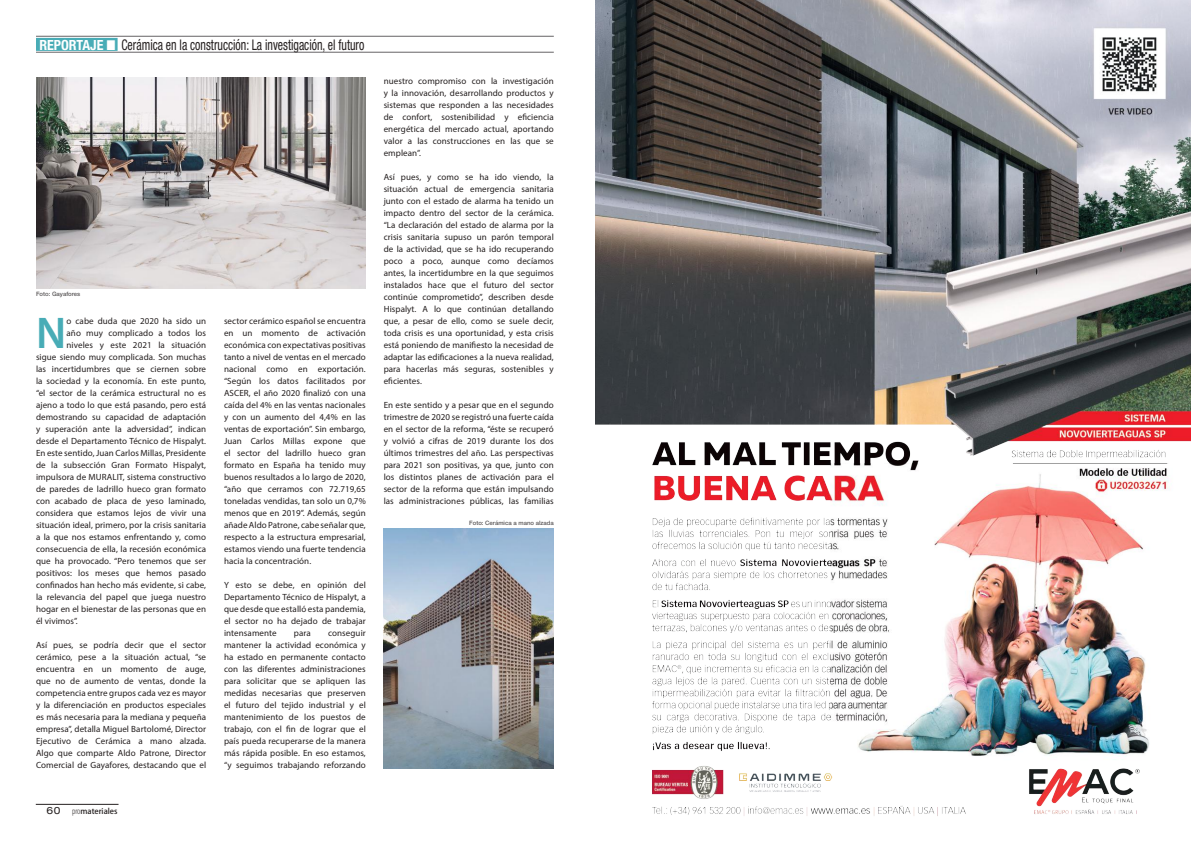
<style>
.page{position:relative;width:1191px;height:842px;background:#fff}
.page>*{position:absolute;margin:0;border:0;box-sizing:border-box;transform-origin:0 0}
.t1{font:600 44.6px "Myriad Pro";color:#48acb6}
.t2{font:condensed 14.7px "Helvetica Neue";color:#241f1f;scale:.81 1}
.t3{font:9px/12px "Myriad Pro";letter-spacing:.01em;color:#241f1f;text-align:justify}
.t4{font:500 7.8px "Koz Go Std";color:#241f1f}
.t5{font:500 6px "Helvetica Neue";color:#5a5758}
.s1{font-weight:700;font-size:14px;color:#fff}
.s2{font-family:"Arial Narrow";font-stretch:normal;font-size:21px;color:#fff}
.s3{font-family:"Helvetica Neue";font-weight:400;font-stretch:expanded;font-size:10px}
.s4{font-family:"Myriad Pro";font-weight:300;font-stretch:condensed;font-size:9.1px}
</style>
<div class="page">
<hr style="left:36px;top:804px;width:82px;height:1px;background:#241f1f">
<img style="left:36px;top:78px;width:330px;height:210px">
<div style="left:36px;top:38px;width:82px;height:13px;background:#48acb6"></div>
<hr style="left:36px;top:52px;width:518px;height:1px;background:#656365">
<hr style="left:36px;top:36px;width:518px;height:1px;background:#656365">
<img style="left:384px;top:528px;width:170px;height:240px">
<img style="left:595px;top:0;width:596px;height:816px">
<h2 class="t2" style="left:39px;top:36px;width:403px"><span class="s1">REPORTAJE</span> <span class="s2">■</span> Cerámica en la construcción: La investigación, el futuro</h2>
<p class="t5" style="left:36px;top:290px;width:46px">Foto: Gayafores</p>
<h1 class="t1" style="left:36px;top:305px;width:32px">N</h1>
<p class="t3" style="left:67px;top:315px;width:141px">o cabe duda que 2020 ha sido un</p>
<p class="t3" style="left:67px;top:327px;width:141px">año muy complicado a todos los</p>
<p class="t3" style="left:67px;top:339px;width:141px">niveles y este 2021 la situación</p>
<p class="t3" style="left:36px;top:351px;width:172px">sigue siendo muy complicada. Son muchas</p>
<p class="t3" style="left:36px;top:363px;width:172px">las incertidumbres que se ciernen sobre</p>
<p class="t3" style="left:36px;top:375px;width:172px">la sociedad y la economía. En este punto,</p>
<p class="t3" style="left:36px;top:387px;width:172px">“el sector de la cerámica estructural no es</p>
<p class="t3" style="left:36px;top:399px;width:172px">ajeno a todo lo que está pasando, pero está</p>
<p class="t3" style="left:36px;top:411px;width:172px">demostrando su capacidad de adaptación</p>
<p class="t3" style="left:36px;top:423px;width:172px">y superación ante la adversidad”, indican</p>
<p class="t3" style="left:36px;top:435px;width:172px">desde el Departamento Técnico de Hispalyt.</p>
<p class="t3" style="left:36px;top:447px;width:172px">En este sentido, Juan Carlos Millas, Presidente</p>
<p class="t3" style="left:36px;top:459px;width:172px">de la subsección Gran Formato Hispalyt,</p>
<p class="t3" style="left:36px;top:471px;width:172px">impulsora de MURALIT, sistema constructivo</p>
<p class="t3" style="left:36px;top:483px;width:172px">de paredes de ladrillo hueco gran formato</p>
<p class="t3" style="left:36px;top:495px;width:172px">con acabado de placa de yeso laminado,</p>
<p class="t3" style="left:36px;top:507px;width:172px">considera que estamos lejos de vivir una</p>
<p class="t3" style="left:36px;top:519px;width:172px">situación ideal, primero, por la crisis sanitaria</p>
<p class="t3" style="left:36px;top:531px;width:172px">a la que nos estamos enfrentando y, como</p>
<p class="t3" style="left:36px;top:543px;width:172px">consecuencia de ella, la recesión económica</p>
<p class="t3" style="left:36px;top:555px;width:172px">que ha provocado. “Pero tenemos que ser</p>
<p class="t3" style="left:36px;top:567px;width:172px">positivos: los meses que hemos pasado</p>
<p class="t3" style="left:36px;top:579px;width:172px">confinados han hecho más evidente, si cabe,</p>
<p class="t3" style="left:36px;top:591px;width:172px">la relevancia del papel que juega nuestro</p>
<p class="t3" style="left:36px;top:603px;width:172px">hogar en el bienestar de las personas que en</p>
<p class="t3" style="left:36px;top:615px;width:43px">él vivimos”.</p>
<p class="t3" style="left:36px;top:639px;width:172px">Así pues, se podría decir que el sector cerámico, pese a la situación actual, “se encuentra en un momento de auge, que no de aumento de ventas, donde la competencia entre grupos cada vez es mayor y la diferenciación en productos especiales es más necesaria para la mediana y pequeña empresa”, detalla Miguel Bartolomé, Director Ejecutivo de Cerámica a mano alzada.<br>Algo que comparte Aldo Patrone, Director Comercial de Gayafores, destacando que el</p>
<p class="t4" style="left:47px;top:806px;width:72px"><span class="s3">60</span> <span class="s4">pro</span>materiales</p>
<p class="t3" style="left:224px;top:315px;width:143px">sector cerámico español se encuentra en un momento de activación económica con expectativas positivas tanto a nivel de ventas en el mercado nacional como en exportación. “Según los datos facilitados por ASCER, el año 2020 finalizó con una caída del 4% en las ventas nacionales y con un aumento del 4,4% en las ventas de exportación”. Sin embargo, Juan Carlos Millas expone que el sector del ladrillo hueco gran formato en España ha tenido muy buenos resultados a lo largo de 2020, “año que cerramos con 72.719,65 toneladas vendidas, tan solo un 0,7% menos que en 2019”. Además, según añade Aldo Patrone, cabe señalar que, respecto a la estructura empresarial, estamos viendo una fuerte tendencia hacia la concentración.</p>
<p class="t3" style="left:224px;top:579px;width:143px">Y esto se debe, en opinión del Departamento Técnico de Hispalyt, a que desde que estalló esta pandemia, el sector no ha dejado de trabajar intensamente</p>
<p class="t3" style="left:224px;top:627px;width:143px;text-indent:104px">conseguir mantener la actividad económica y ha estado en permanente contacto con las diferentes administraciones para solicitar que se apliquen las medidas necesarias que preserven el futuro del tejido industrial y el mantenimiento de los puestos de trabajo, con el fin de lograr que el país pueda recuperarse de la manera más rápida posible. En eso estamos, “y seguimos trabajando reforzando</p>
<p class="t3" style="left:294px;top:627px;width:18px">para</p>
<p class="t3" style="left:384px;top:75px;width:172px">nuestro compromiso con la investigación y la innovación, desarrollando productos y sistemas que responden a las necesidades de confort, sostenibilidad y eficiencia energética del mercado actual, aportando valor a las construcciones en las que se emplean”.</p>
<p class="t3" style="left:384px;top:171px;width:172px">Así pues, y como se ha ido viendo, la situación actual de emergencia sanitaria junto con el estado de alarma ha tenido un impacto dentro del sector de la cerámica. “La declaración del estado de alarma por la crisis sanitaria supuso un parón temporal de la actividad, que se ha ido recuperando poco a poco, aunque como decíamos antes, la incertidumbre en la que seguimos instalados hace que el futuro del sector continúe comprometido”, describen desde Hispalyt. A lo que continúan detallando que, a pesar de ello, como se suele decir, toda crisis es una oportunidad, y esta crisis está poniendo de manifiesto la necesidad de adaptar las edificaciones a la nueva realidad, para hacerlas más seguras, sostenibles y eficientes.</p>
<p class="t3" style="left:384px;top:399px;width:172px">En este sentido y a pesar que en el segundo trimestre de 2020 se registró una fuerte caída en el sector de la reforma, “éste se recuperó y volvió a cifras de 2019 durante los dos últimos trimestres del año. Las perspectivas para 2021 son positivas, ya que, junto con los distintos planes de activación para el sector de la reforma que están impulsando las administraciones públicas, las familias</p>
<p class="t5" style="left:469px;top:519px;width:86px">Foto: Cerámica a mano alzada</p>
</div>
